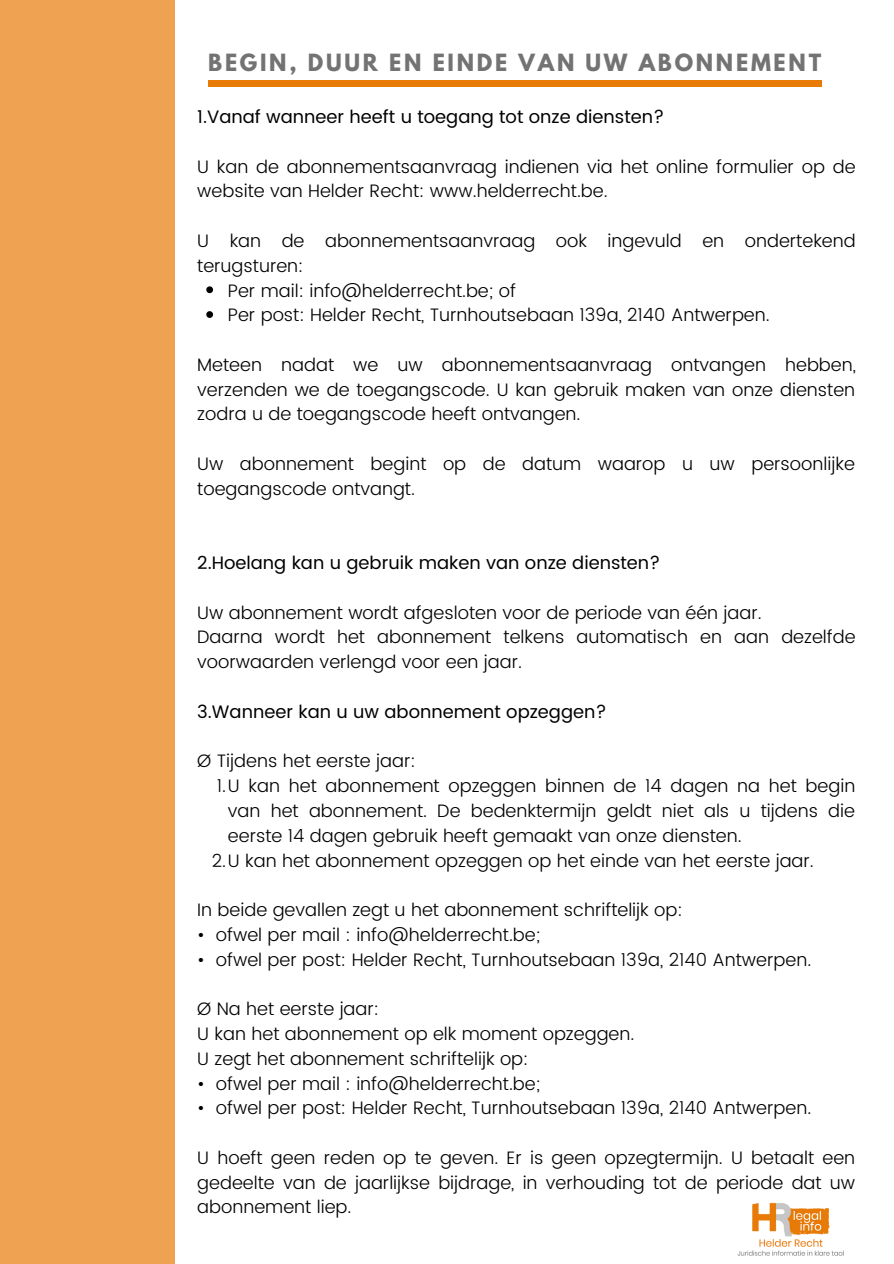
<style>
.page{position:relative;width:894px;height:1264px;background:#fff}
.page>*{position:absolute;margin:0;border:0;box-sizing:border-box;transform-origin:0 0}
.t1{font:700 21px "League Spartan";letter-spacing:.13em;color:#737373}
.t2{font:300 18px/24.8px "Poppins";color:#000}
.t3{font:18px "Poppins";color:#000}
</style>
<div class="page">
<div style="left:0;top:0;width:175px;height:1263px;background:#efa252"></div>
<div style="left:208px;top:80px;width:613px;height:7px;background:#e87a06"></div>
<svg style="left:206px;top:286px;width:7px;height:7px"></svg>
<svg style="left:206px;top:311px;width:7px;height:7px"></svg>
<img style="left:737px;top:1202px;width:107px;height:54px">
<p class="t1" style="left:208px;top:52px;width:614px">BEGIN, DUUR EN EINDE VAN UW ABONNEMENT</p>
<p class="t3" style="left:197px;top:106px;width:468px">1.Vanaf wanneer heeft u toegang tot onze diensten?</p>
<p class="t2" style="left:197px;top:154px;width:659px">U kan de abonnementsaanvraag indienen via het online formulier op de website van Helder Recht: www.helderrecht.be.</p>
<p class="t2" style="left:197px;top:228px;width:659px">U kan de abonnementsaanvraag ook ingevuld en ondertekend terugsturen:</p>
<p class="t2" style="left:228px;top:278px;width:289px">Per mail: info@helderrecht.be; of</p>
<p class="t2" style="left:228px;top:303px;width:543px">Per post: Helder Recht, Turnhoutsebaan 139a, 2140 Antwerpen.</p>
<p class="t2" style="left:197px;top:352px;width:660px;text-align:justify">Meteen nadat we uw abonnementsaanvraag ontvangen hebben, verzenden we de toegangscode. U kan gebruik maken van onze diensten zodra u de toegangscode heeft ontvangen.</p>
<p class="t2" style="left:197px;top:451px;width:659px">Uw abonnement begint op de datum waarop u uw persoonlijke toegangscode ontvangt.</p>
<p class="t3" style="left:197px;top:552px;width:464px">2.Hoelang kan u gebruik maken van onze diensten?</p>
<p class="t2" style="left:197px;top:600px;width:566px">Uw abonnement wordt afgesloten voor de periode van één jaar.</p>
<p class="t2" style="left:197px;top:625px;width:659px">Daarna wordt het abonnement telkens automatisch en aan dezelfde voorwaarden verlengd voor een jaar.</p>
<p class="t3" style="left:197px;top:701px;width:411px">3.Wanneer kan u uw abonnement opzeggen?</p>
<p class="t2" style="left:197px;top:748px;width:220px">Ø Tijdens het eerste jaar:</p>
<p class="t2" style="left:228px;top:773px;width:628px;text-align:justify;text-indent:-11px">1.U kan het abonnement opzeggen binnen de 14 dagen na het begin van het abonnement. De bedenktermijn geldt niet als u tijdens die eerste 14 dagen gebruik heeft gemaakt van onze diensten.</p>
<p class="t2" style="left:212px;top:848px;width:603px">2.U kan het abonnement opzeggen op het einde van het eerste jaar.</p>
<p class="t2" style="left:197px;top:897px;width:487px">In beide gevallen zegt u het abonnement schriftelijk op:</p>
<p class="t2" style="left:197px;top:922px;width:344px">• ofwel per mail : info@helderrecht.be;</p>
<p class="t2" style="left:197px;top:947px;width:615px">• ofwel per post: Helder Recht, Turnhoutsebaan 139a, 2140 Antwerpen.</p>
<p class="t2" style="left:197px;top:996px;width:183px">Ø Na het eerste jaar:</p>
<p class="t2" style="left:197px;top:1021px;width:438px">U kan het abonnement op elk moment opzeggen.</p>
<p class="t2" style="left:197px;top:1046px;width:333px">U zegt het abonnement schriftelijk op:</p>
<p class="t2" style="left:197px;top:1070px;width:344px">• ofwel per mail : info@helderrecht.be;</p>
<p class="t2" style="left:197px;top:1095px;width:615px">• ofwel per post: Helder Recht, Turnhoutsebaan 139a, 2140 Antwerpen.</p>
<p class="t2" style="left:197px;top:1145px;width:659px;text-align:justify">U hoeft geen reden op te geven. Er is geen opzegtermijn. U betaalt een gedeelte van de jaarlijkse bijdrage, in verhouding tot de periode dat uw abonnement liep.</p>
</div>
